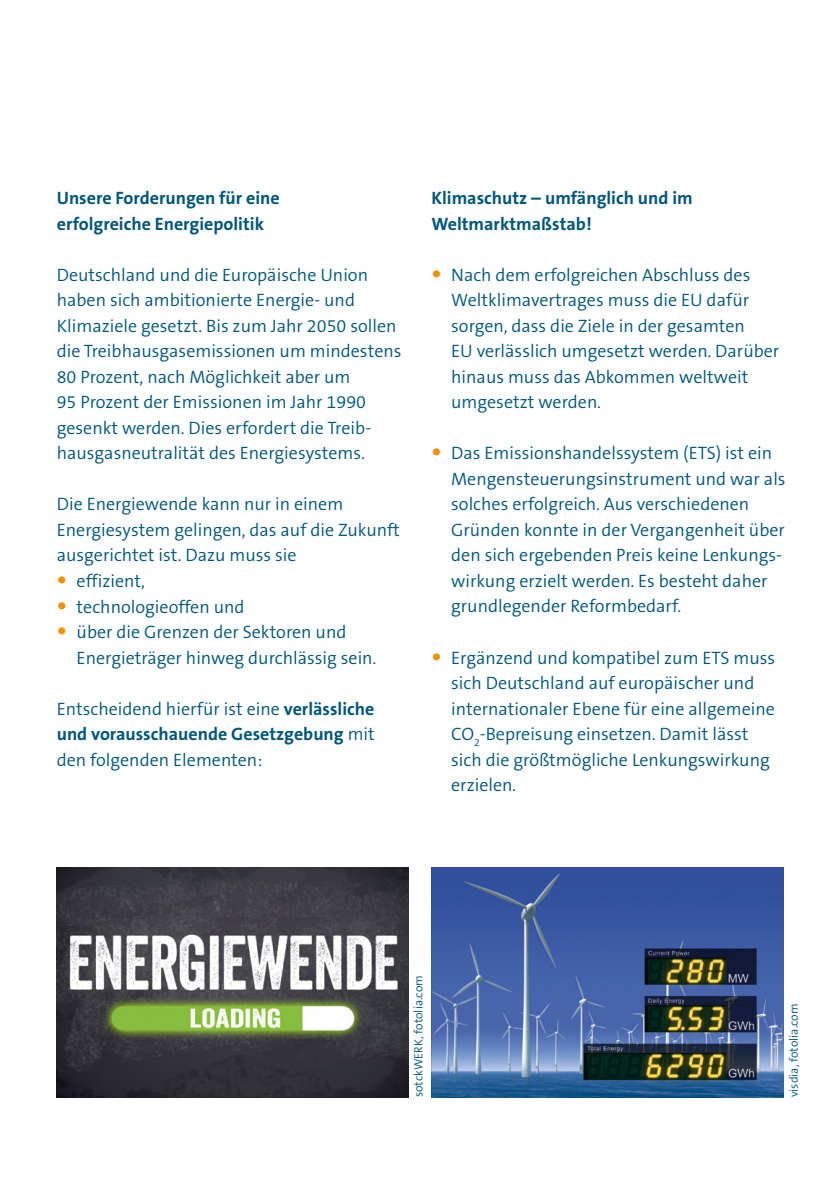
<style>
.page{position:relative;width:840px;height:1191px;background:#fff}
.page>*{position:absolute;margin:0;border:0;box-sizing:border-box;transform-origin:0 0}
.t1{font:300 18px/25.6px "The Sans B Plus W4";color:#00567d}
.t2{font:700 18px/25.6px "The Sans B Plus W7";color:#00567d}
.t3{font:300 12px "The Sans B Plus W4";color:#00567d}
.s1{font-family:"The Sans B Plus W7";font-weight:700;font-size:24px;color:#f39100}
.s2{font-family:"The Sans B Plus W7";font-weight:700}
.s3{font-family:"The Sans B Plus W4";font-weight:300}
</style>
<div class="page">
<img style="left:57px;top:867px;width:351px;height:230px">
<img style="left:431px;top:867px;width:351px;height:230px">
<p class="t2" style="left:57px;top:185px;width:224px">Unsere Forderungen für eine erfolgreiche Energiepolitik</p>
<p class="t1" style="left:57px;top:262px;width:346px">Deutschland und die Europäische Union haben sich ambitionierte Energie- und Klimaziele gesetzt. Bis zum Jahr 2050 sollen die Treibhausgasemissionen um mindestens 80 Prozent, nach Möglichkeit aber um<br>95 Prozent der Emissionen im Jahr 1990 gesenkt werden. Dies erfordert die Treib&shy;hausgasneutralität des Energiesystems.</p>
<p class="t1" style="left:57px;top:491px;width:344px">Die Energiewende kann nur in einem<br>Energiesystem gelingen, das auf die Zukunft ausgerichtet ist. Dazu muss sie</p>
<p class="t1" style="left:57px;top:568px;width:90px"><span class="s1">•</span> effizient,</p>
<p class="t1" style="left:57px;top:594px;width:189px"><span class="s1">•</span> technologieoffen und</p>
<p class="t1" style="left:77px;top:619px;width:301px;text-indent:-20px"><span class="s1">•</span> über die Grenzen der Sektoren und<br>Energieträger hinweg durchlässig sein.</p>
<p class="t1" style="left:57px;top:696px;width:319px">Entscheidend hierfür ist eine <span class="s2">verlässliche</span></p>
<p class="t2" style="left:57px;top:721px;width:319px">und vorausschauende Gesetzgebung <span class="s3">mit</span></p>
<p class="t1" style="left:57px;top:747px;width:207px">den folgenden Elementen:</p>
<p class="t2" style="left:431px;top:185px;width:263px">Klimaschutz – umfänglich und im<br>Weltmarktmaßstab!</p>
<p class="t1" style="left:451px;top:262px;width:329px;text-indent:-20px"><span class="s1">•</span> Nach dem erfolgreichen Abschluss des Weltklimavertrages muss die EU dafür sorgen, dass die Ziele in der gesamten<br>EU verlässlich umgesetzt werden. Darüber hinaus muss das Abkommen weltweit umgesetzt werden.</p>
<p class="t1" style="left:451px;top:440px;width:336px;text-indent:-20px"><span class="s1">•</span> Das Emissionshandelssystem (ETS) ist ein Mengensteuerungsinstrument und war als solches erfolgreich. Aus verschiedenen Gründen konnte in der Vergangenheit über den sich ergebenden Preis keine Lenkungs&shy;wirkung erzielt werden. Es besteht daher grundlegender Reformbedarf.</p>
<p class="t1" style="left:451px;top:645px;width:325px;text-indent:-20px"><span class="s1">•</span> Ergänzend und kompatibel zum ETS muss sich Deutschland auf europäischer und internationaler Ebene für eine allgemeine CO<sub>2</sub>-Bepreisung einsetzen. Damit lässt sich die größtmögliche Lenkungswirkung erzielen.</p>
<p class="t3" style="left:410px;top:1097px;width:124px;rotate:-90deg">sotckWERK, fotolia.com</p>
<p class="t3" style="left:785px;top:1097px;width:95px;rotate:-90deg">visdia, fotolia.com</p>
</div>
